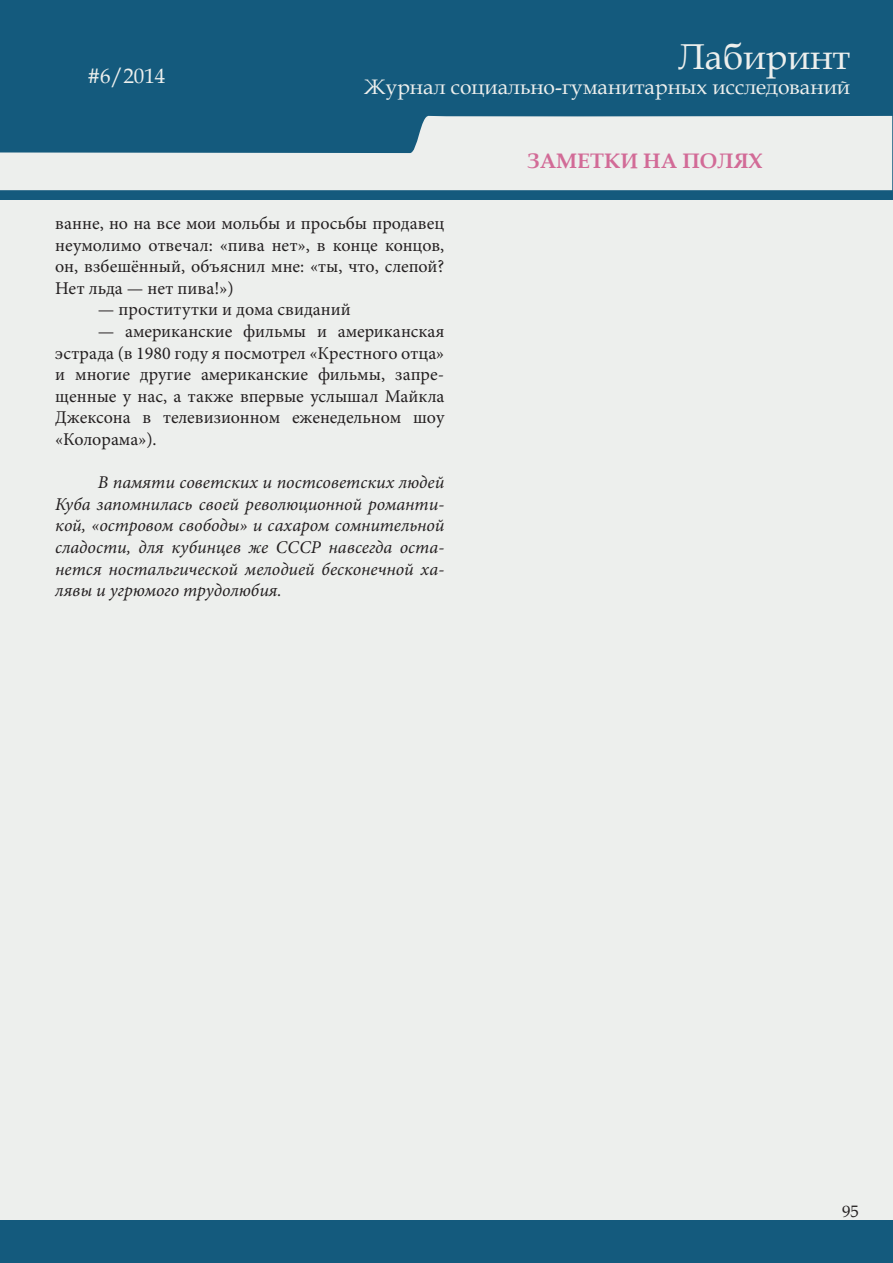
<style>
.page{position:relative;width:893px;height:1263px;background:#fff}
.page>*{position:absolute;margin:0;border:0;box-sizing:border-box;transform-origin:0 0}
.t1{font:36px "Book Antiqua";color:#edefed}
.t2{font:21px "Book Antiqua";color:#edefed}
.Название_раздела{font:700 21px "Book Antiqua";color:#d26b97}
.Основной_текст{font:18px/21.6px "Minion Pro";color:#231f20;text-align:justify}
.Основной_текст-2{font:italic 18px/21.6px "Minion Pro";color:#231f20;text-align:justify}
.t3{font:16.5px "Book Antiqua";color:#231f20}
</style>
<div class="page">
<div style="left:0;top:1px;width:892px;height:1261px;background:#145a7d"></div>
<hr style="left:0;top:200px;width:1px;height:1020px;background:#edefed">
<div style="left:1px;top:200px;width:891px;height:1020px;background:#edefed"></div>
<svg style="left:0;top:115px;width:892px;height:75px;fill:#edefed"></svg>
<p class="t2" style="left:87px;top:61px;width:79px">#6/2014</p>
<p class="t2" style="left:100px;top:61px;width:12px">1</p>
<h1 class="t1" style="left:678px;top:31px;width:173px">Лабиринт</h1>
<p class="t2" style="left:364px;top:72px;width:487px">Журнал социально-гуманитарных исследований</p>
<p class="Название_раздела" style="left:527px;top:147px;width:237px">ЗАМЕТКИ НА ПОЛЯХ</p>
<p class="Основной_текст" style="left:55px;top:212px;width:391px">ванне, но на все мои мольбы и просьбы продавец неумолимо отвечал: «пива нет», в конце концов, он, взбешённый, объяснил мне: «ты, что, слепой?<br>Нет льда — нет пива!»)</p>
<p class="Основной_текст" style="left:98px;top:299px;width:255px">— проститутки и дома свиданий</p>
<p class="Основной_текст" style="left:55px;top:320px;width:391px;text-indent:43px">— американские фильмы и американская эстрада (в 1980 году я посмотрел «Крестного отца» и многие другие американские фильмы, запре&shy;щенные у нас, а также впервые услышал Майкла Джексона в телевизионном еженедельном шоу «Колорама»).</p>
<p class="Основной_текст-2" style="left:55px;top:471px;width:391px;text-indent:43px">В памяти советских и постсоветских людей Куба запомнилась своей революционной романти&shy;кой, «островом свободы» и сахаром сомнительной сладости, для кубинцев же СССР навсегда оста&shy;нется ностальгической мелодией бесконечной ха&shy;лявы и угрюмого трудолюбия.</p>
<p class="t3" style="left:842px;top:1200px;width:18px">95</p>
</div>
